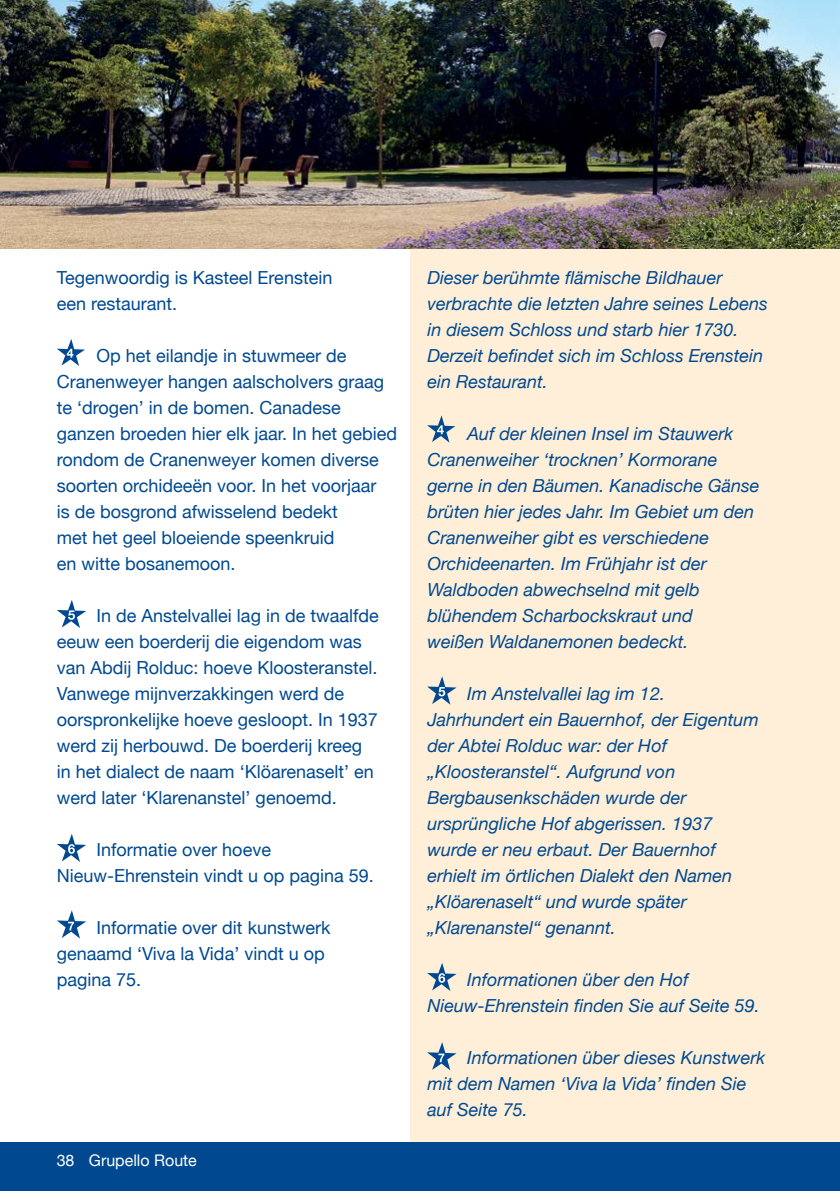
<style>
.page{position:relative;width:840px;height:1191px;background:#fff}
.page>*{position:absolute;margin:0;border:0;box-sizing:border-box;transform-origin:0 0}
.t1{font:italic 18px/26px "Helvetica Neue";color:#004990}
.t2{font:18px/26px "Helvetica Neue";color:#004990}
.t3{font:16px "Helvetica Neue";color:#fff}
</style>
<div class="page">
<div style="left:0;top:1142px;width:839px;height:49px;background:#004990"></div>
<div style="left:410px;top:0;width:429px;height:1148px;background:#ffefd8"></div>
<img style="left:0;top:0;width:839px;height:248px">
<svg style="left:57px;top:834px;width:29px;height:28px"></svg>
<svg style="left:57px;top:600px;width:29px;height:28px"></svg>
<svg style="left:57px;top:339px;width:28px;height:27px"></svg>
<svg style="left:427px;top:415px;width:28px;height:27px"></svg>
<svg style="left:427px;top:963px;width:29px;height:28px"></svg>
<svg style="left:57px;top:910px;width:29px;height:28px"></svg>
<svg style="left:427px;top:676px;width:29px;height:28px"></svg>
<svg style="left:427px;top:1042px;width:29px;height:28px"></svg>
<div style="left:0;top:1142px;width:839px;height:9px;background:#004990"></div>
<p class="t2" style="left:57px;top:266px;width:277px">Tegenwoordig is Kasteel Erenstein een restaurant.</p>
<p class="t2" style="left:57px;top:344px;width:342px;text-indent:40px">Op het eilandje in stuwmeer de Cranenweyer hangen aalscholvers graag te ‘drogen’ in de bomen. Canadese ganzen broeden hier elk jaar. In het gebied rondom de Cranenweyer komen diverse soorten orchideeën voor. In het voorjaar<br>is de bosgrond afwisselend bedekt<br>met het geel bloeiende speenkruid<br>en witte bosanemoon.</p>
<p class="t2" style="left:57px;top:604px;width:323px;text-indent:40px">In de Anstelvallei lag in de twaalfde eeuw een boerderij die eigendom was van Abdij Rolduc: hoeve Kloosteranstel.<br>Vanwege mijnverzakkingen werd de oorspronkelijke hoeve gesloopt. In 1937 werd zij herbouwd. De boerderij kreeg in het dialect de naam ‘Klöarenaselt’ en werd later ‘Klarenanstel’ genoemd.</p>
<p class="t2" style="left:57px;top:838px;width:318px;text-indent:40px">Informatie over hoeve<br>Nieuw-Ehrenstein vindt u op pagina 59.</p>
<p class="t2" style="left:57px;top:916px;width:275px;text-indent:40px">Informatie over dit kunstwerk genaamd ‘Viva la Vida’ vindt u op pagina 75.</p>
<p class="t3" style="left:57px;top:1148px;width:19px">38</p>
<p class="t3" style="left:89px;top:1148px;width:109px">Grupello Route</p>
<p class="t1" style="left:427px;top:266px;width:342px">Dieser berühmte flämische Bildhauer verbrachte die letzten Jahre seines Lebens in diesem Schloss und starb hier 1730.<br>Derzeit befindet sich im Schloss Erenstein ein Restaurant.</p>
<p class="t1" style="left:427px;top:422px;width:333px;text-indent:40px">Auf der kleinen Insel im Stauwerk Cranenweiher ‘trocknen’ Kormorane gerne in den Bäumen. Kanadische Gänse brüten hier jedes Jahr. Im Gebiet um den Cranenweiher gibt es verschiedene Orchideenarten. Im Frühjahr ist der Waldboden abwechselnd mit gelb blühendem Scharbockskraut und<br>weißen Waldanemonen bedeckt.</p>
<p class="t1" style="left:427px;top:682px;width:333px;text-indent:40px">Im Anstelvallei lag im 12.<br>Jahrhundert ein Bauernhof, der Eigentum der Abtei Rolduc war: der Hof „Kloosteranstel“. Aufgrund von<br>Bergbausenkschäden wurde der ursprüngliche Hof abgerissen. 1937 wurde er neu erbaut. Der Bauernhof erhielt im örtlichen Dialekt den Namen „Klöarenaselt“ und wurde später „Klarenanstel“ genannt.</p>
<p class="t1" style="left:427px;top:968px;width:334px;text-indent:40px">Informationen über den Hof<br>Nieuw-Ehrenstein finden Sie auf Seite 59.</p>
<p class="t1" style="left:427px;top:1046px;width:339px;text-indent:40px">Informationen über dieses Kunstwerk mit dem Namen ‘Viva la Vida’ finden Sie auf Seite 75.</p>
</div>
